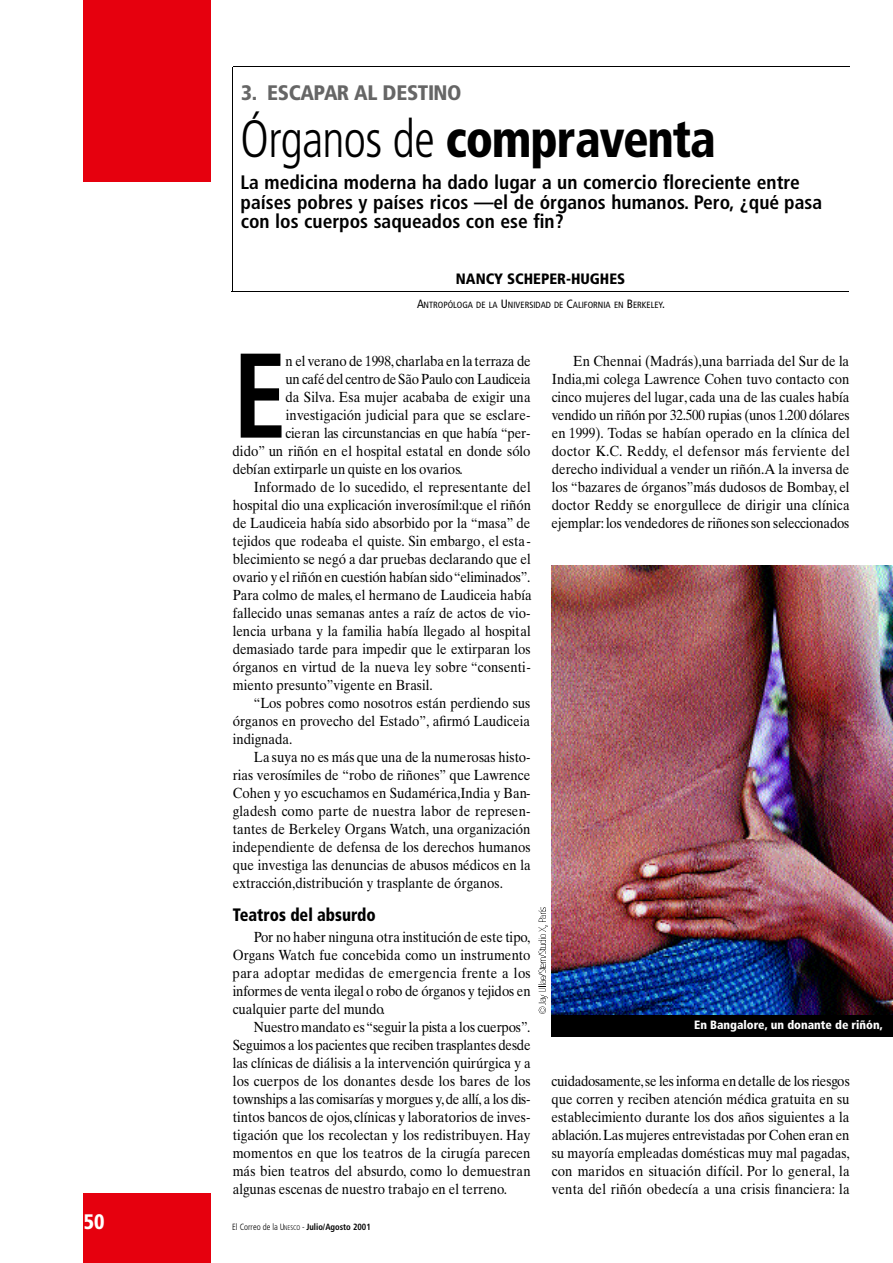
<style>
.page{position:relative;width:893px;height:1263px;background:#fff}
.page>*{position:absolute;margin:0;border:0;box-sizing:border-box;transform-origin:0 0}
.t1{font:700 condensed 120.3px "Frutiger";color:#000;scale:.9 1}
.t2{font:900 condensed 52.5px "Frutiger";color:#000;scale:.91 1}
.t3{font:900 condensed 21px "Frutiger";letter-spacing:-.02em;color:#666}
.t4{font:900 condensed 21px "Frutiger";color:#fff;scale:.95 1}
.t5{font:700 condensed 19.5px/19.5px "Frutiger";color:#000}
.t6{font:900 condensed 18px "Frutiger";color:#000;scale:.9 1}
.t7{font:900 condensed 15px "Frutiger";color:#000}
.t8{font:14.7px/18px "Times Ten";color:#000;text-align:justify;scale:.9 1}
.t9{font:14.7px "Times Ten";letter-spacing:-.02em;color:#000;scale:.9 1}
.t10{font:14.7px "Times Ten";letter-spacing:-.025em;color:#000;scale:.9 1}
.t11{font:900 condensed 12px "Frutiger";color:#fff}
.t12{font:condensed 9px "Frutiger";color:#000}
.t13{font:700 condensed 9px "Frutiger";color:#000;scale:.95 1}
.s1{font-weight:300}
.s2{font-size:12px}
.s3{font-weight:300;font-size:6.75px}
</style>
<div class="page">
<hr style="left:232px;top:291px;width:617px;height:1px;background:#000">
<hr style="left:232px;top:67px;width:1px;height:225px;background:#000">
<img style="left:551px;top:565px;width:341px;height:450px">
<div style="left:551px;top:1015px;width:341px;height:21px;background:#000"></div>
<div style="left:84px;top:0;width:127px;height:182px;background:#e6000e"></div>
<div style="left:84px;top:1194px;width:127px;height:69px;background:#e6000e"></div>
<hr style="left:232px;top:66px;width:617px;height:1px;background:#000">
<svg style="left:538px;top:908px;width:9px;height:106px"></svg>
<h3 class="t3" style="left:241px;top:84px;width:222px">3 . E S C A PAR AL DESTINO</h3>
<h2 class="t2" style="left:240px;top:118px;width:524px"><span class="s1">Órganos de</span> c o m p ra v e n t a</h2>
<h3 class="t5" style="left:240px;top:174px;width:583px">La medicina moderna ha dado lugar a un comercio floreciente entre países pobres y países ricos —el de órganos humanos. Pero, ¿qué pasa con los cuerpos saqueados con ese fin?</h3>
<p class="t7" style="left:456px;top:273px;width:171px">NANCY SCHEPER-HUGHES</p>
<p class="t12" style="left:417px;top:301px;width:249px"><span class="s2">A</span>NTROPÓLOGA DE LA <span class="s2">U</span>NIVERSIDAD DE <span class="s2">C</span>ALIFORNIA EN <span class="s2">B</span>ERKELEY<span class="s2">.</span></p>
<h1 class="t1" style="left:233px;top:347px;width:62px">E</h1>
<p class="t8" style="left:285px;top:353px;width:274px">n el verano de 1998, charlaba en la terraza de</p>
<p class="t10" style="left:285px;top:373px;width:274px">un café del centro de São Paulo con Laudiceia</p>
<p class="t8" style="left:285px;top:389px;width:274px">da Silva. Esa mujer acababa de exigir una</p>
<p class="t8" style="left:286px;top:407px;width:273px">investigación judicial para que se esclare-</p>
<p class="t9" style="left:285px;top:427px;width:273px">cieran las circunstancias en que había “ p e r-</p>
<p class="t8" style="left:233px;top:443px;width:332px">d i d o ” un riñón en el hospital estatal en donde sólo</p>
<p class="t8" style="left:233px;top:461px;width:257px">debían extirparle un quiste en los ovarios.</p>
<p class="t8" style="left:254px;top:479px;width:309px">Informado de lo sucedido, el representante del</p>
<p class="t8" style="left:233px;top:497px;width:333px">hospital dio una explicación inverosímil:que el riñón</p>
<p class="t8" style="left:233px;top:515px;width:332px">de Laudiceia había sido absorbido por la “masa” de</p>
<p class="t8" style="left:232px;top:533px;width:333px">tejidos que rodeaba el quiste. Sin embargo, el esta-</p>
<p class="t8" style="left:233px;top:551px;width:332px">blecimiento se negó a dar pruebas declarando que el</p>
<p class="t8" style="left:233px;top:569px;width:332px">ovario y el riñón en cuestión habían sido “ e l i m i n a d o s ” .</p>
<p class="t8" style="left:233px;top:587px;width:333px">Para colmo de males, el hermano de Laudiceia había</p>
<p class="t8" style="left:233px;top:605px;width:332px">fallecido unas semanas antes a raíz de actos de vio-</p>
<p class="t8" style="left:233px;top:623px;width:332px">lencia urbana y la familia había llegado al hospital</p>
<p class="t8" style="left:233px;top:641px;width:332px">demasiado tarde para impedir que le extirparan los</p>
<p class="t8" style="left:233px;top:659px;width:333px">órganos en virtud de la nueva ley sobre “ c o n s e n t i-</p>
<p class="t8" style="left:233px;top:677px;width:223px">miento presunto”vigente en Brasil.</p>
<p class="t8" style="left:254px;top:695px;width:309px">“Los pobres como nosotros están perdiendo sus</p>
<p class="t8" style="left:233px;top:713px;width:332px">órganos en provecho del Estado”, afirmó Laudiceia</p>
<p class="t8" style="left:233px;top:731px;width:68px">indignada.</p>
<p class="t8" style="left:254px;top:749px;width:309px">La suya no es más que una de la numerosas histo-</p>
<p class="t8" style="left:233px;top:767px;width:332px">rias verosímiles de “robo de riñones” que Lawrence</p>
<p class="t8" style="left:233px;top:785px;width:332px">Cohen y yo escuchamos en Sudamérica,India y Ban-</p>
<p class="t8" style="left:233px;top:803px;width:332px">gladesh como parte de nuestra labor de represen-</p>
<p class="t8" style="left:233px;top:821px;width:332px">tantes de Berkeley Organs Watch, una organización</p>
<p class="t8" style="left:232px;top:839px;width:332px">independiente de defensa de los derechos humanos</p>
<p class="t8" style="left:233px;top:857px;width:332px">que investiga las denuncias de abusos médicos en la</p>
<p class="t8" style="left:233px;top:875px;width:301px">extracción,distribución y trasplante de órganos.</p>
<p class="t6" style="left:233px;top:907px;width:160px">Teatros del absurdo</p>
<p class="t8" style="left:233px;top:929px;width:332px;text-indent:21px">Por no haber ninguna otra institución de este tipo, Organs Watch fue concebida como un instrumento para adoptar medidas de emergencia frente a los informes de venta ilegal o robo de órganos y tejidos en cualquier parte del mundo.</p>
<p class="t8" style="left:233px;top:1019px;width:333px;text-indent:21px">Nuestro mandato es “seguir la pista a los cuerpos”.<br>Seguimos a los pacientes que reciben trasplantes desde las clínicas de diálisis a la intervención quirúrgica y a los cuerpos de los donantes desde los bares de los t o w n s h i p s a las comisarías y morgues y,de allí, a los dis&shy;tintos bancos de ojos, clínicas y laboratorios de inves&shy;tigación que los recolectan y los redistribuyen. Hay momentos en que los teatros de la cirugía parecen más bien teatros del absurdo, como lo demuestran algunas escenas de nuestro trabajo en el terreno.</p>
<h3 class="t4" style="left:84px;top:1214px;width:23px">50</h3>
<p class="t13" style="left:232px;top:1223px;width:147px"><span class="s1">El Correo de la U</span><span class="s3">NESCO</span> <span class="s1">-</span> Julio/Agosto 2001</p>
<p class="t8" style="left:551px;top:353px;width:333px;text-indent:22px">En Chennai (Madrás),una barriada del Sur de la India,mi colega Lawrence Cohen tuvo contacto con cinco mujeres del lugar, cada una de las cuales había vendido un riñón por 32.500 rupias (unos 1.200 dólares en 1999). Todas se habían operado en la clínica del doctor K.C. R e d d y, el defensor más ferviente del derecho individual a vender un riñón.A la inversa de los “bazares de órganos”más dudosos de Bombay, el doctor Reddy se enorgullece de dirigir una clínica e j e m p l a r : los vendedores de riñones son seleccionados</p>
<p class="t11" style="left:694px;top:1020px;width:190px">En Bangalore, un donante de riñón,</p>
<p class="t8" style="left:551px;top:1073px;width:333px">c u i d a d o s a m e n t e,se les informa en detalle de los riesgos que corren y reciben atención médica gratuita en su establecimiento durante los dos años siguientes a la a b l a c i ó n .Las mujeres entrevistadas por Cohen eran en su mayoría empleadas domésticas muy mal pagadas, con maridos en situación difícil. Por lo general, l a venta del riñón obedecía a una crisis fin a n c i e r a : l a</p>
</div>
